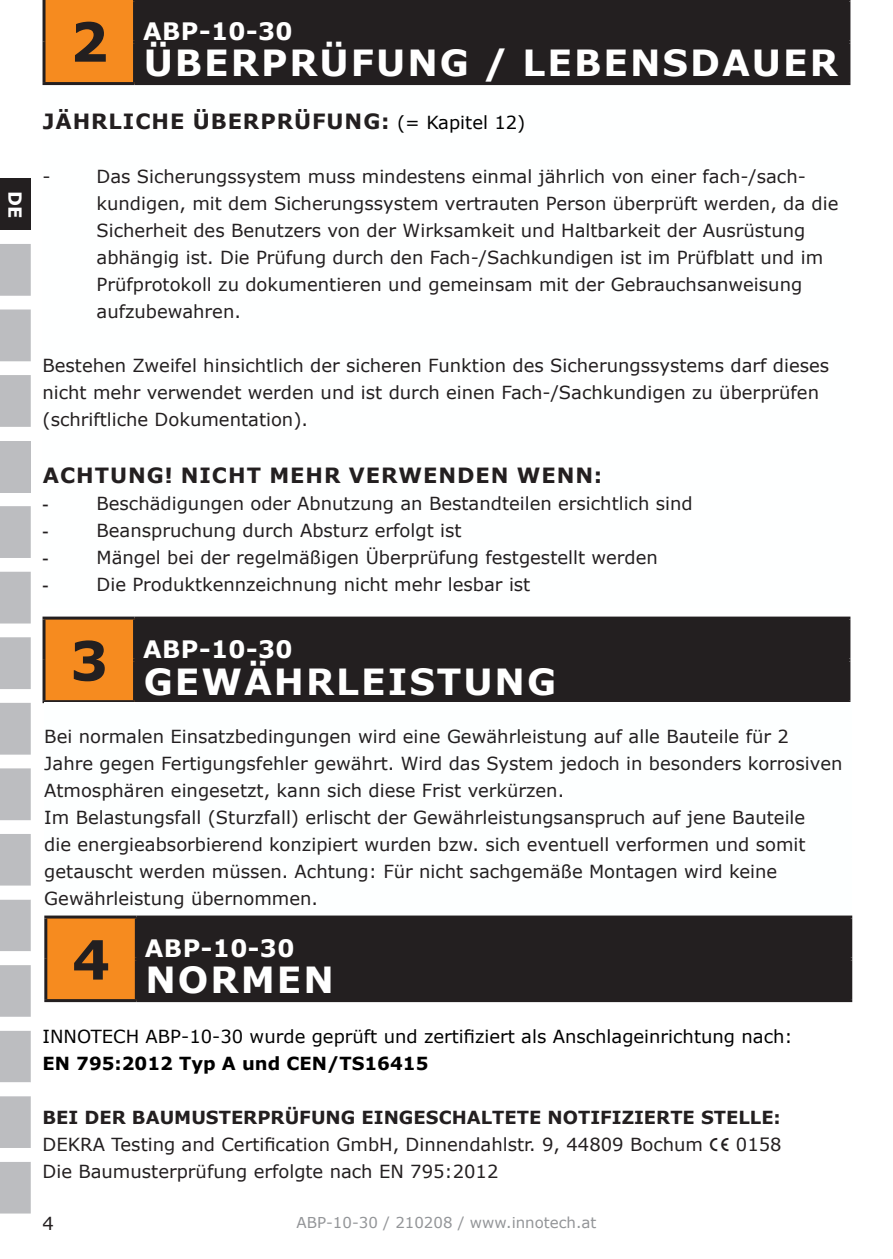
<style>
.page{position:relative;width:893px;height:1259px;background:#fff}
.page>*{position:absolute;margin:0;border:0;box-sizing:border-box;transform-origin:0 0}
.t1{font:700 54px "Verdana";color:#231f20}
.t2{font:700 36px "Verdana";letter-spacing:.055em;color:#fff}
.t3{font:700 24px "Verdana";letter-spacing:.02em;color:#fff}
.aufzählung{font:700 21px "Verdana";letter-spacing:.045em;color:#231f20}
.aufzählung-2{font:18px/27px "Verdana";color:#231f20}
.t4{font:18px "Verdana";color:#000}
.aufzählung-3{font:700 18px "Verdana";color:#231f20}
.t5{font:700 18px "Verdana";color:#000}
.t6{font:18px "Arial";color:#231f20}
.t7{font:700 18px "Verdana";color:#fff}
.t8{font:15px "Verdana";color:#939598}
.s1{font-weight:400;font-size:18px;color:#000}
.s2{font-family:"Mar Vo Sym"}
</style>
<div class="page">
<div style="left:0;top:178px;width:31px;height:52px;background:#231f20"></div>
<svg style="left:0;top:244px;width:31px;height:969px"></svg>
<div style="left:44px;top:0;width:91px;height:84px;background:#f68b1f"></div>
<div style="left:135px;top:1px;width:714px;height:81px;background:#231f20"></div>
<hr style="left:43px;top:0;width:3px;height:42px;background:#231f20">
<hr style="left:133px;top:0;width:717px;height:1px;background:#231f20">
<hr style="left:133px;top:2px;width:3px;height:38px;background:#231f20">
<hr style="left:847px;top:2px;width:3px;height:38px;background:#231f20">
<hr style="left:43px;top:42px;width:3px;height:40px;background:#231f20">
<hr style="left:133px;top:40px;width:717px;height:3px;background:#231f20">
<hr style="left:133px;top:43px;width:3px;height:39px;background:#231f20">
<hr style="left:847px;top:43px;width:3px;height:39px;background:#231f20">
<hr style="left:43px;top:82px;width:92px;height:3px;background:#231f20">
<hr style="left:135px;top:82px;width:715px;height:3px;background:#231f20">
<div style="left:44px;top:618px;width:91px;height:83px;background:#f68b1f"></div>
<div style="left:136px;top:619px;width:711px;height:81px;background:#231f20"></div>
<hr style="left:133px;top:619px;width:3px;height:39px;background:#231f20">
<hr style="left:133px;top:658px;width:717px;height:3px;background:#231f20">
<hr style="left:133px;top:661px;width:3px;height:39px;background:#231f20">
<hr style="left:43px;top:616px;width:92px;height:3px;background:#231f20">
<hr style="left:43px;top:619px;width:3px;height:41px;background:#231f20">
<hr style="left:43px;top:660px;width:3px;height:40px;background:#231f20">
<hr style="left:43px;top:700px;width:92px;height:3px;background:#231f20">
<hr style="left:135px;top:616px;width:715px;height:3px;background:#231f20">
<hr style="left:847px;top:619px;width:3px;height:39px;background:#231f20">
<hr style="left:847px;top:661px;width:3px;height:39px;background:#231f20">
<hr style="left:135px;top:700px;width:715px;height:3px;background:#231f20">
<div style="left:44px;top:702px;width:808px;height:220px;background:#fdffff"></div>
<div style="left:46px;top:917px;width:90px;height:83px;background:#f68b1f"></div>
<div style="left:138px;top:918px;width:711px;height:81px;background:#231f20"></div>
<hr style="left:135px;top:918px;width:3px;height:39px;background:#231f20">
<hr style="left:135px;top:957px;width:717px;height:3px;background:#231f20">
<hr style="left:135px;top:960px;width:3px;height:39px;background:#231f20">
<hr style="left:44px;top:915px;width:92px;height:3px;background:#231f20">
<hr style="left:44px;top:918px;width:3px;height:41px;background:#231f20">
<hr style="left:44px;top:959px;width:3px;height:40px;background:#231f20">
<hr style="left:44px;top:999px;width:92px;height:3px;background:#231f20">
<hr style="left:136px;top:915px;width:716px;height:3px;background:#231f20">
<hr style="left:849px;top:918px;width:3px;height:39px;background:#231f20">
<hr style="left:849px;top:960px;width:3px;height:39px;background:#231f20">
<hr style="left:136px;top:999px;width:716px;height:3px;background:#231f20">
<p class="t7" style="left:28px;top:191px;width:29px;rotate:90deg">DE</p>
<p class="t1" style="left:70px;top:4px;width:40px">2</p>
<p class="t3" style="left:143px;top:15px;width:151px">ABP-10-30</p>
<p class="t2" style="left:144px;top:38px;width:696px">ÜBERPRÜFUNG / LEBENSDAUER</p>
<p class="aufzählung" style="left:43px;top:106px;width:484px">JÄHRLICHE ÜBERPRÜFUNG: <span class="s1">(= Kapitel 12)</span></p>
<p class="aufzählung-2" style="left:43px;top:163px;width:10px">-</p>
<p class="aufzählung-2" style="left:97px;top:163px;width:743px">Das Sicherungssystem muss mindestens einmal jährlich von einer fach-/sach&shy;kundigen, mit dem Sicherungssystem vertrauten Person überprüft werden, da die Sicherheit des Benutzers von der Wirksamkeit und Haltbarkeit der Ausrüstung abhängig ist. Die Prüfung durch den Fach-/Sachkundigen ist im Prüfblatt und im Prüfprotokoll zu dokumentieren und gemeinsam mit der Gebrauchsanweisung aufzubewahren.</p>
<p class="aufzählung-2" style="left:43px;top:352px;width:788px">Bestehen Zweifel hinsichtlich der sicheren Funktion des Sicherungssystems darf dieses nicht mehr verwendet werden und ist durch einen Fach-/Sachkundigen zu überprüfen (schriftliche Dokumentation).</p>
<p class="aufzählung" style="left:43px;top:460px;width:561px">ACHTUNG! NICHT MEHR VERWENDEN WENN:</p>
<p class="t6" style="left:43px;top:491px;width:7px">-</p>
<p class="aufzählung-2" style="left:97px;top:490px;width:598px">Beschädigungen oder Abnutzung an Bestandteilen ersichtlich sind</p>
<p class="t6" style="left:43px;top:518px;width:7px">-</p>
<p class="aufzählung-2" style="left:97px;top:517px;width:366px">Beanspruchung durch Absturz erfolgt ist</p>
<p class="t6" style="left:43px;top:545px;width:7px">-</p>
<p class="aufzählung-2" style="left:97px;top:544px;width:563px">Mängel bei der regelmäßigen Überprüfung festgestellt werden</p>
<p class="t6" style="left:43px;top:572px;width:7px">-</p>
<p class="aufzählung-2" style="left:97px;top:571px;width:435px">Die Produktkennzeichnung nicht mehr lesbar ist</p>
<p class="t1" style="left:70px;top:622px;width:40px">3</p>
<p class="t3" style="left:143px;top:632px;width:151px">ABP-10-30</p>
<p class="t2" style="left:144px;top:656px;width:414px">GEWÄHRLEISTUNG</p>
<p class="aufzählung-2" style="left:44px;top:723px;width:800px">Bei normalen Einsatzbedingungen wird eine Gewährleistung auf alle Bauteile für 2<br>Jahre gegen Fertigungsfehler gewährt. Wird das System jedoch in besonders korrosiven<br>Atmosphären eingesetzt, kann sich diese Frist verkürzen.</p>
<p class="aufzählung-2" style="left:44px;top:804px;width:763px">Im Belastungsfall (Sturzfall) erlischt der Gewährleistungsanspruch auf jene Bauteile die energieabsorbierend konzipiert wurden bzw. sich eventuell verformen und somit getauscht werden müssen. Achtung: Für nicht sachgemäße Montagen wird keine Gewährleistung übernommen.</p>
<p class="t1" style="left:72px;top:921px;width:40px">4</p>
<p class="t3" style="left:145px;top:931px;width:151px">ABP-10-30</p>
<p class="t2" style="left:145px;top:955px;width:190px">NORMEN</p>
<p class="t4" style="left:43px;top:1024px;width:752px">INNOTECH ABP-10-30 wurde geprüft und zertifiziert als Anschlageinrichtung nach:</p>
<p class="t5" style="left:43px;top:1050px;width:387px">EN 795:2012 Typ A und CEN/TS16415</p>
<p class="aufzählung-3" style="left:43px;top:1104px;width:740px">BEI DER BAUMUSTERPRÜFUNG EINGESCHALTETE NOTIFIZIERTE STELLE:</p>
<p class="aufzählung-2" style="left:43px;top:1130px;width:741px">DEKRA Testing and Certification GmbH, Dinnendahlstr. 9, 44809 Bochum <span class="s2">C</span> 0158</p>
<p class="aufzählung-2" style="left:43px;top:1157px;width:457px">Die Baumusterprüfung erfolgte nach EN 795:2012</p>
<p class="aufzählung-2" style="left:43px;top:1210px;width:13px">4</p>
<p class="t8" style="left:297px;top:1212px;width:301px">ABP-10-30 / 210208 / www.innotech.at</p>
</div>
